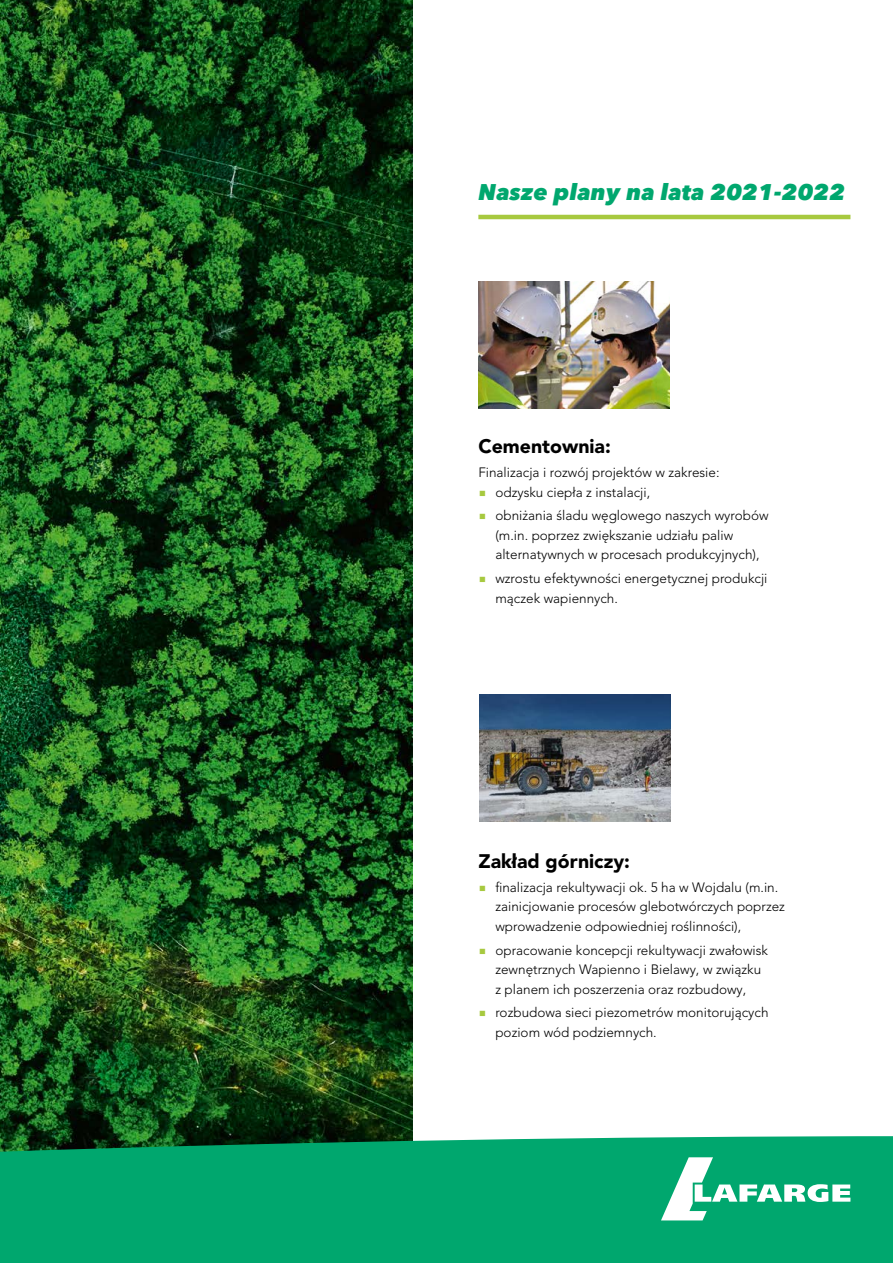
<style>
.page{position:relative;width:893px;height:1263px;background:#fff}
.page>*{position:absolute;margin:0;border:0;box-sizing:border-box;transform-origin:0 0}
.t1{font:italic 800 22.5px "Avenir Next LT Pro";letter-spacing:.01em;color:#00a76e}
.t2{font:900 19.5px "Avenir LT Pro";color:#000}
.t3{font:300 13.5px/19.5px "Avenir LT Pro";color:#000}
.s1{font-family:"Montserrat";font-weight:100;color:#a7c93f}
</style>
<div class="page">
<img style="left:0;top:0;width:412px;height:1136px">
<hr style="left:478px;top:215px;width:372px;height:4px;background:#a7c93f">
<img style="left:478px;top:281px;width:192px;height:128px">
<img style="left:479px;top:694px;width:191px;height:128px">
<div style="left:0;top:1136px;width:893px;height:127px;background:#00a76e"></div>
<svg style="left:661px;top:1157px;width:189px;height:63px"></svg>
<h1 class="t1" style="left:478px;top:178px;width:368px">Nasze plany na lata 2021-2022</h1>
<h2 class="t2" style="left:478px;top:435px;width:134px">Cementownia:</h2>
<p class="t3" style="left:478px;top:463px;width:243px">Finalizacja i rozwój projektów w zakresie:</p>
<p class="t3" style="left:478px;top:482px;width:173px"><span class="s1">■</span> odzysku ciepła z instalacji,</p>
<p class="t3" style="left:495px;top:506px;width:275px;text-indent:-17px"><span class="s1">■</span> obniżania śladu węglowego naszych wyrobów (m.in. poprzez zwiększanie udziału paliw alternatywnych w procesach produkcyjnych),</p>
<p class="t3" style="left:495px;top:569px;width:274px;text-indent:-17px"><span class="s1">■</span> wzrostu efektywności energetycznej produkcji mączek wapiennych.</p>
<h2 class="t2" style="left:478px;top:849px;width:153px">Zakład górniczy:</h2>
<p class="t3" style="left:495px;top:877px;width:291px;text-indent:-17px"><span class="s1">■</span> finalizacja rekultywacji ok. 5 ha w Wojdalu (m.in. zainicjowanie procesów glebotwórczych poprzez wprowadzenie odpowiedniej roślinności),</p>
<p class="t3" style="left:495px;top:940px;width:274px;text-indent:-17px"><span class="s1">■</span> opracowanie koncepcji rekultywacji zwałowisk zewnętrznych Wapienno i Bielawy, w związku z planem ich poszerzenia oraz rozbudowy,</p>
<p class="t3" style="left:495px;top:1003px;width:275px;text-indent:-17px"><span class="s1">■</span> rozbudowa sieci piezometrów monitorujących poziom wód podziemnych.</p>
</div>
